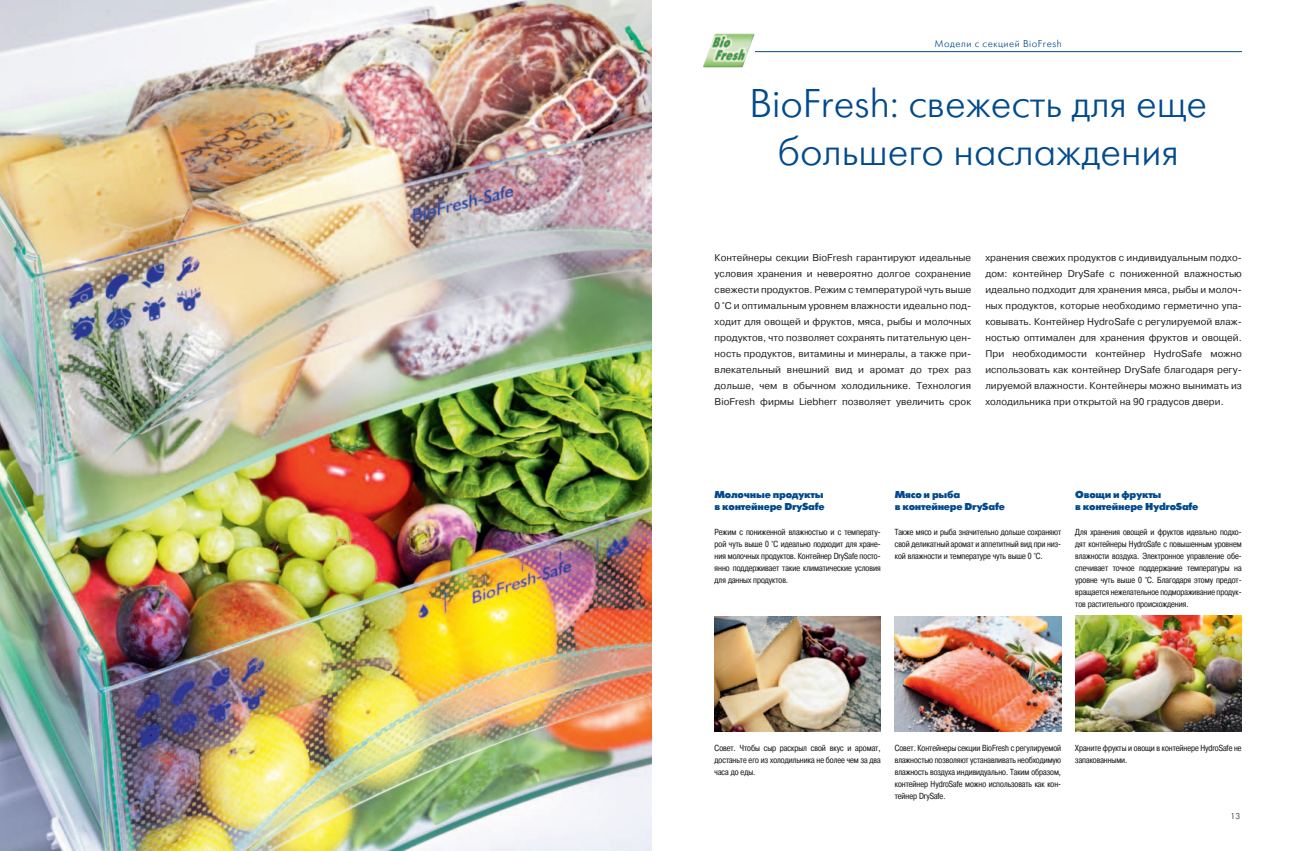
<style>
.page{position:relative;width:1304px;height:851px;background:#fff}
.page>*{position:absolute;margin:0;border:0;box-sizing:border-box;transform-origin:0 0}
.t1{font:300 40px/48px "Futuris C";color:#004a8d;text-align:center}
.t2{font:800 10px/12px "Futuris C";letter-spacing:-.025em;color:#004a8d}
.t3{font:300 10px "Futuris C";letter-spacing:.05em;color:#004a8d}
.t4{font:9.8px/16px "Pragmatica C";letter-spacing:.005em;color:#231f20;text-align:justify}
.t5{font:8.8px/12px "Pragmatica Cond C";color:#231f20;text-align:justify}
.t6{font:300 8.5px "Futuris C";color:#231f20}
</style>
<div class="page">
<img style="left:0;top:0;width:652px;height:850px">
<img style="left:895px;top:616px;width:166px;height:115px">
<img style="left:715px;top:616px;width:166px;height:115px">
<img style="left:1075px;top:615px;width:167px;height:116px">
<hr style="left:715px;top:51px;width:527px;height:1px;background:#004a8d">
<img style="left:703px;top:34px;width:51px;height:33px">
<p class="t3" style="left:935px;top:38px;width:128px">Модели с секцией BioFresh</p>
<h1 class="t1" style="left:749px;top:80px;width:459px">BioFresh: свежесть для еще большего наслаждения</h1>
<p class="t4" style="left:715px;top:250px;width:258px">Контейнеры секции BioFresh гарантируют идеальные условия хранения и невероятно долгое сохранение свежести продуктов. Режим с температурой чуть выше 0 °C и оптимальным уровнем влажности идеально под&shy;ходит для овощей и фруктов, мяса, рыбы и молочных продуктов, что позволяет сохранять питательную цен&shy;ность продуктов, витамины и минералы, а также при&shy;влекательный внешний вид и аромат до трех раз дольше, чем в обычном холодильнике. Технология BioFresh фирмы Liebherr позволяет увеличить срок</p>
<p class="t4" style="left:985px;top:250px;width:258px">хранения свежих продуктов с индивидуальным подхо&shy;дом: контейнер DrySafe с пониженной влажностью идеально подходит для хранения мяса, рыбы и молоч&shy;ных продуктов, которые необходимо герметично упа&shy;ковывать. Контейнер HydroSafe с регулируемой влаж&shy;ностью оптимален для хранения фруктов и овощей.<br>При необходимости контейнер HydroSafe можно использовать как контейнер DrySafe благодаря регу&shy;лируемой влажности. Контейнеры можно вынимать из холодильника при открытой на 90 градусов двери.</p>
<p class="t2" style="left:715px;top:488px;width:112px">Молочные продукты в контейнере DrySafe</p>
<p class="t5" style="left:715px;top:526px;width:168px">Режим с пониженной влажностью и с температу&shy;рой чуть выше 0 °C идеально подходит для хране&shy;ния молочных продуктов. Контейнер DrySafe посто&shy;янно поддерживает такие климатические условия для данных продуктов.</p>
<p class="t2" style="left:895px;top:488px;width:112px">Мясо и рыба<br>в контейнере DrySafe</p>
<p class="t5" style="left:895px;top:526px;width:168px">Также мясо и рыба значительно дольше сохраняют свой деликатный аромат и аппетитный вид при низ&shy;кой влажности и температуре чуть выше 0 °C.</p>
<p class="t2" style="left:1075px;top:488px;width:125px">Овощи и фрукты<br>в контейнере HydroSafe</p>
<p class="t5" style="left:1075px;top:526px;width:168px">Для хранения овощей и фруктов идеально подхо&shy;дят контейнеры HydroSafe с повышенным уровнем влажности воздуха. Электронное управление обе&shy;спечивает точное поддержание температуры на уровне чуть выше 0 °C. Благодаря этому предот&shy;вращается нежелательное подмораживание продук&shy;тов растительного происхождения.</p>
<p class="t5" style="left:715px;top:742px;width:168px">Совет. Чтобы сыр раскрыл свой вкус и аромат, достаньте его из холодильника не более чем за два часа до еды.</p>
<p class="t5" style="left:895px;top:742px;width:168px">Совет. Контейнеры секции BioFresh с регулируемой влажностью позволяют устанавливать необходимую влажность воздуха индивидуально. Таким образом, контейнер HydroSafe можно использовать как кон&shy;тейнер DrySafe.</p>
<p class="t5" style="left:1075px;top:742px;width:168px">Храните фрукты и овощи в контейнере HydroSafe не запакованными.</p>
<p class="t6" style="left:1230px;top:811px;width:11px">13</p>
</div>
